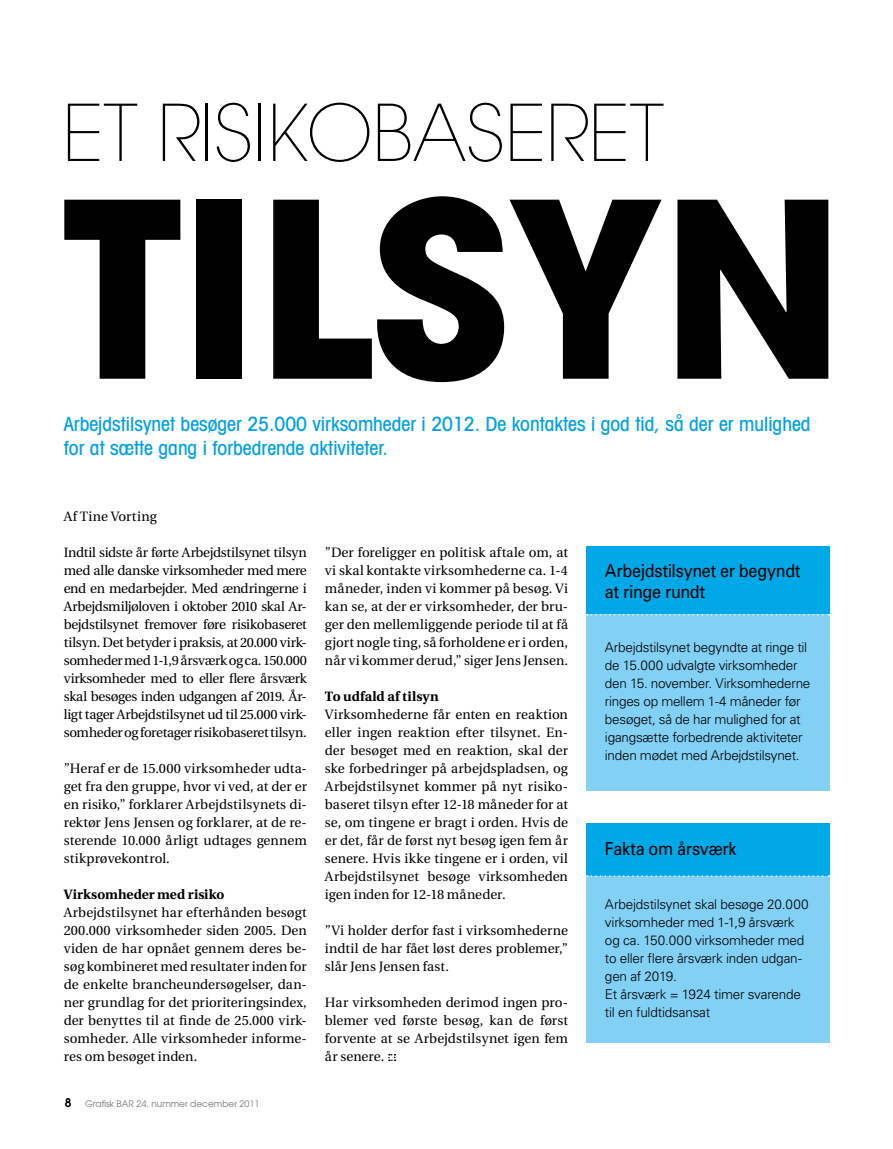
<style>
.page{position:relative;width:893px;height:1149px;background:#fff}
.page>*{position:absolute;margin:0;border:0;box-sizing:border-box;transform-origin:0 0}
.t1{font:700 241.8px "Avant Garde";letter-spacing:-.01em;color:#000}
.t2{font:200 77.4px "Avant Garde";letter-spacing:-.01em;color:#000}
.t3{font:500 condensed 19.5px/24px "Avant Garde IT Cby BT";color:#009fe3}
.t4{font:18px/21px "Univers";letter-spacing:-.02em;color:#000;scale:.9 1}
.t5{font:13.5px/18px "Utopia";color:#000;text-align:justify}
.t6{font:300 13.5px/18px "Univers";letter-spacing:-.02em;color:#000}
.t7{font:700 13.5px "Utopia";letter-spacing:.01em;color:#000}
.t8{font:9px "Avant Garde";color:#7c7b7b}
.s1{font-weight:600;font-size:12px;color:#000}
</style>
<div class="page">
<div style="left:586px;top:823px;width:243px;height:60px;background:#00a8e7"></div>
<div style="left:586px;top:875px;width:243px;height:167px;background:#83d0f5"></div>
<svg style="left:587px;top:875px;width:242px;height:1px"></svg>
<div style="left:586px;top:546px;width:243px;height:68px;background:#00a8e7"></div>
<div style="left:586px;top:614px;width:243px;height:176px;background:#83d0f5"></div>
<svg style="left:587px;top:614px;width:242px;height:1px"></svg>
<svg style="left:388px;top:1054px;width:8px;height:6px"></svg>
<h2 class="t2" style="left:62px;top:87px;width:604px">ET RISIKOBASERET</h2>
<h1 class="t1" style="left:62px;top:133px;width:784px">tilsyn</h1>
<h3 class="t3" style="left:64px;top:412px;width:748px">Arbejdstilsynet besøger 25.000 virksomheder i 2012. De kontaktes i god tid, så der er mulighed for at sætte gang i forbedrende aktiviteter.</h3>
<p class="t5" style="left:64px;top:507px;width:94px">Af Tine Vorting</p>
<p class="t5" style="left:64px;top:543px;width:245px">Indtil sidste år førte Arbejdstilsynet tilsyn med alle danske virksomheder med mere end en medarbejder. Med ændringerne i Arbejdsmiljøloven i oktober 2010 skal Ar&shy;bejdstilsynet fremover føre risikobaseret tilsyn. Det betyder i praksis, at 20.000 virk&shy;somheder med 1-1,9 årsværk og ca. 150.000 virksomheder med to eller flere årsværk skal besøges inden udgangen af 2019. År&shy;ligt tager Arbejdstilsynet ud til 25.000 virk&shy;somheder og foretager risikobaseret tilsyn.</p>
<p class="t5" style="left:64px;top:759px;width:245px">”Heraf er de 15.000 virksomheder udta&shy;get fra den gruppe, hvor vi ved, at der er en risiko,” forklarer Arbejdstilsynets di&shy;rektør Jens Jensen og forklarer, at de re&shy;sterende 10.000 årligt udtages gennem stikprøvekontrol.</p>
<p class="t7" style="left:64px;top:886px;width:162px">Virksomheder med risiko</p>
<p class="t5" style="left:64px;top:903px;width:245px">Arbejdstilsynet har efterhånden besøgt 200.000 virksomheder siden 2005. Den viden de har opnået gennem deres be&shy;søg kombineret med resultater inden for de enkelte brancheundersøgelser, dan&shy;ner grundlag for det prioriteringsindex, der benyttes til at finde de 25.000 virk&shy;somheder. Alle virksomheder informe&shy;res om besøget inden.</p>
<p class="t8" style="left:65px;top:1097px;width:196px"><span class="s1">8</span> Grafisk BAR 24. nummer december 2011</p>
<p class="t5" style="left:325px;top:543px;width:245px">”Der foreligger en politisk aftale om, at vi skal kontakte virksomhederne ca. 1-4 måneder, inden vi kommer på besøg. Vi kan se, at der er virksomheder, der bru&shy;ger den mellemliggende periode til at få gjort nogle ting, så forholdene er i orden, når vi kommer derud,” siger Jens Jensen.</p>
<p class="t7" style="left:325px;top:688px;width:115px">To udfald af tilsyn</p>
<p class="t5" style="left:325px;top:705px;width:245px">Virksomhederne får enten en reaktion eller ingen reaktion efter tilsynet. En&shy;der besøget med en reaktion, skal der ske forbedringer på arbejdspladsen, og Arbejdstilsynet kommer på nyt risiko&shy;baseret tilsyn efter 12-18 måneder for at se, om tingene er bragt i orden. Hvis de er det, får de først nyt besøg igen fem år senere. Hvis ikke tingene er i orden, vil Arbejdstilsynet besøge virksomheden igen inden for 12-18 måneder.</p>
<p class="t5" style="left:325px;top:921px;width:245px">”Vi holder derfor fast i virksomhederne indtil de har fået løst deres problemer,” slår Jens Jensen fast.</p>
<p class="t5" style="left:325px;top:993px;width:245px">Har virksomheden derimod ingen pro&shy;blemer ved første besøg, kan de først forvente at se Arbejdstilsynet igen fem år senere.</p>
<h3 class="t4" style="left:605px;top:559px;width:219px">Arbejdstilsynet er begyndt at ringe rundt</h3>
<p class="t6" style="left:605px;top:637px;width:207px">Arbejdstilsynet begyndte at ringe til de 15.000 udvalgte virksomheder den 15. november. Virksomhederne ringes op mellem 1-4 måneder før besøget, så de har mulighed for at igangsætte forbedrende aktiviteter inden mødet med Arbejdstilsynet.</p>
<h3 class="t4" style="left:605px;top:837px;width:148px">Fakta om årsværk</h3>
<p class="t6" style="left:605px;top:894px;width:205px">Arbejdstilsynet skal besøge 20.000 virksomheder med 1-1,9 årsværk og ca. 150.000 virksomheder med to eller flere årsværk inden udgan&shy;gen af 2019.<br>Et årsværk = 1924 timer svarende til en fuldtidsansat</p>
</div>
